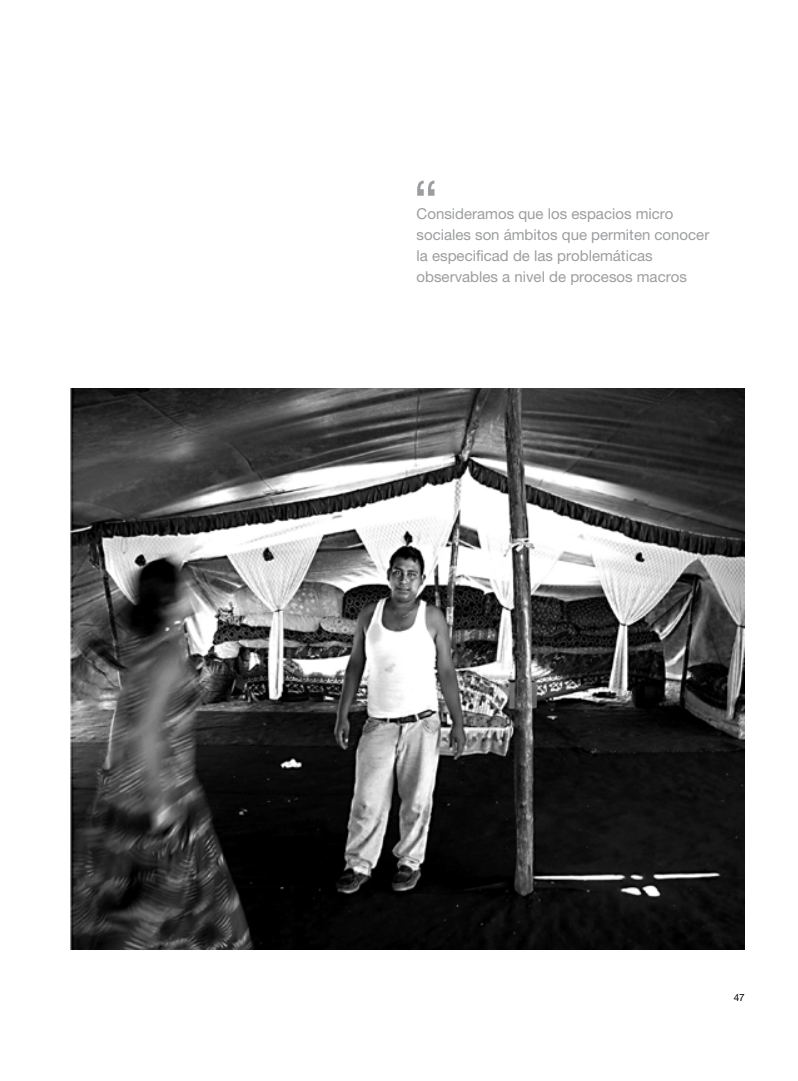
<style>
.page{position:relative;width:798px;height:1081px;background:#fff}
.page>*{position:absolute;margin:0;border:0;box-sizing:border-box;transform-origin:0 0}
.t1{font:58.75px "Helvetica Neue";color:#9c9d9f}
.t2{font:15px/21.2px "Helvetica Neue";color:#9c9d9f}
.t3{font:10px "Helvetica Neue";color:#000}
</style>
<div class="page">
<img style="left:71px;top:388px;width:673px;height:561px">
<h1 class="t1" style="left:413px;top:167px;width:27px">“</h1>
<p class="t2" style="left:416px;top:203px;width:294px">Consideramos que los espacios micro sociales son ámbitos que permiten conocer la especificad de las problemáticas observables a nivel de procesos macros</p>
<p class="t3" style="left:733px;top:991px;width:13px">47</p>
</div>
